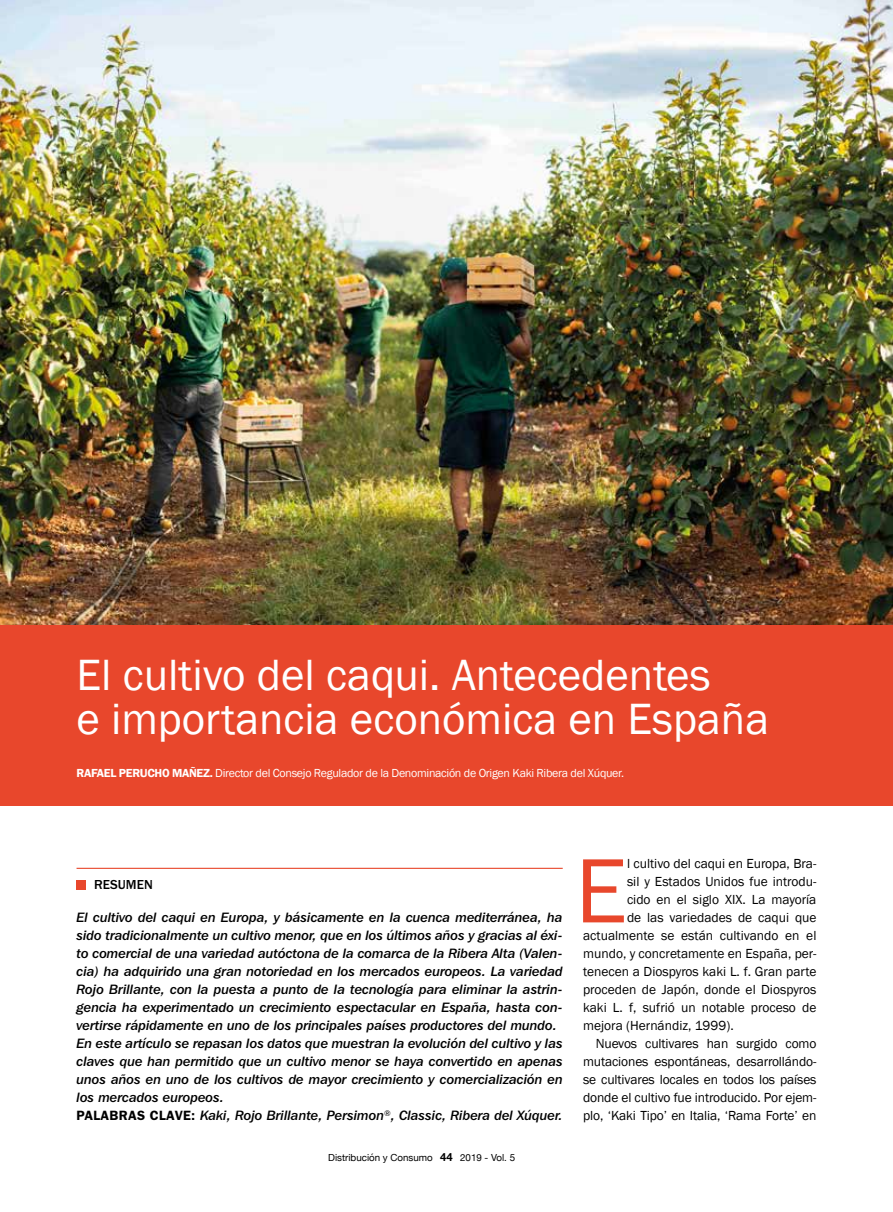
<style>
.page{position:relative;width:893px;height:1212px;background:#fff}
.page>*{position:absolute;margin:0;border:0;box-sizing:border-box;transform-origin:0 0}
.t1{font:94.5px "Franklin Gothic";color:#e8472c}
.t2{font:45px/43.5px "Franklin Gothic";color:#fff}
.t3{font:13.5px/18px "Franklin Gothic IT Cby BT Med Ital";color:#000}
.t4{font:13.5px "Franklin Gothic";color:#000}
.t5{font:500 13.5px "Franklin Gothic LT";color:#000}
.t6{font:12px "Franklin Gothic";letter-spacing:-.025em;color:#fff}
.t7{font:9.75px "Helvetica Neue";color:#000}
.s1{font-weight:600}
.s2{font-family:"Franklin Gothic LT";font-weight:600}
.s3{font-weight:700;font-size:11.25px}
</style>
<div class="page">
<img style="left:0;top:0;width:893px;height:625px">
<hr style="left:77px;top:868px;width:486px;height:1px;background:#e8472c">
<div style="left:77px;top:880px;width:9px;height:9px;background:#e8472c"></div>
<div style="left:0;top:625px;width:893px;height:181px;background:#e8472c"></div>
<h2 class="t2" style="left:77px;top:654px;width:694px">El cultivo del caqui. Antecedentes<br>e importancia económica en España</h2>
<p class="t6" style="left:77px;top:766px;width:549px"><span class="s1">RAFAEL PERUCHO MAÑEZ.</span> Director del Consejo Regulador de la Denominación de Origen Kaki Ribera del Xúquer.</p>
<p class="t5" style="left:94px;top:877px;width:60px">RESUMEN</p>
<p class="t3" style="left:77px;top:908px;width:488px">El cultivo del caqui en Europa, y básicamente en la cuenca mediterránea, ha sido tradicionalmente un cultivo menor, que en los últimos años y gracias al éxi&shy;to comercial de una variedad autóctona de la comarca de la Ribera Alta (Valen&shy;cia) ha adquirido una gran notoriedad en los mercados europeos. La variedad Rojo Brillante, con la puesta a punto de la tecnología para eliminar la astrin&shy;gencia ha experimentado un crecimiento espectacular en España, hasta con&shy;vertirse rápidamente en uno de los principales países productores del mundo.<br>En este artículo se repasan los datos que muestran la evolución del cultivo y las claves que han permitido que un cultivo menor se haya convertido en apenas unos años en uno de los cultivos de mayor crecimiento y comercialización en los mercados europeos.<br><span class="s2">PALABRAS CLAVE:</span> Kaki, Rojo Brillante, Persimon<sup>®</sup>, Classic, Ribera del Xúquer.</p>
<p class="t7" style="left:328px;top:1150px;width:188px">Distribución y Consumo <span class="s3">44</span> 2019 - Vol. 5</p>
<h1 class="t1" style="left:575px;top:832px;width:53px">E</h1>
<p class="t4" style="left:627px;top:855px;width:191px">l cultivo del caqui en Europa, Bra-</p>
<p class="t4" style="left:627px;top:873px;width:191px">sil y Estados Unidos fue introdu-</p>
<p class="t4" style="left:627px;top:891px;width:191px">cido en el siglo XIX. La mayoría</p>
<p class="t4" style="left:627px;top:909px;width:191px">de las variedades de caqui que</p>
<p class="t4" style="left:583px;top:927px;width:235px">actualmente se están cultivando en el</p>
<p class="t4" style="left:583px;top:945px;width:235px">mundo, y concretamente en España, per-</p>
<p class="t4" style="left:583px;top:963px;width:235px">tenecen a Diospyros kaki L. f. Gran parte</p>
<p class="t4" style="left:583px;top:981px;width:235px">proceden de Japón, donde el Diospyros</p>
<p class="t4" style="left:583px;top:999px;width:235px">kaki L. f, sufrió un notable proceso de</p>
<p class="t4" style="left:583px;top:1017px;width:152px">mejora (Hernándiz, 1999).</p>
<p class="t4" style="left:596px;top:1035px;width:222px">Nuevos cultivares han surgido como</p>
<p class="t4" style="left:583px;top:1053px;width:235px">mutaciones espontáneas, desarrollándo-</p>
<p class="t4" style="left:583px;top:1071px;width:235px">se cultivares locales en todos los países</p>
<p class="t4" style="left:583px;top:1089px;width:235px">donde el cultivo fue introducido. Por ejem-</p>
<p class="t4" style="left:583px;top:1107px;width:235px">plo, ‘Kaki Tipo’ en Italia, ‘Rama Forte’ en</p>
</div>
